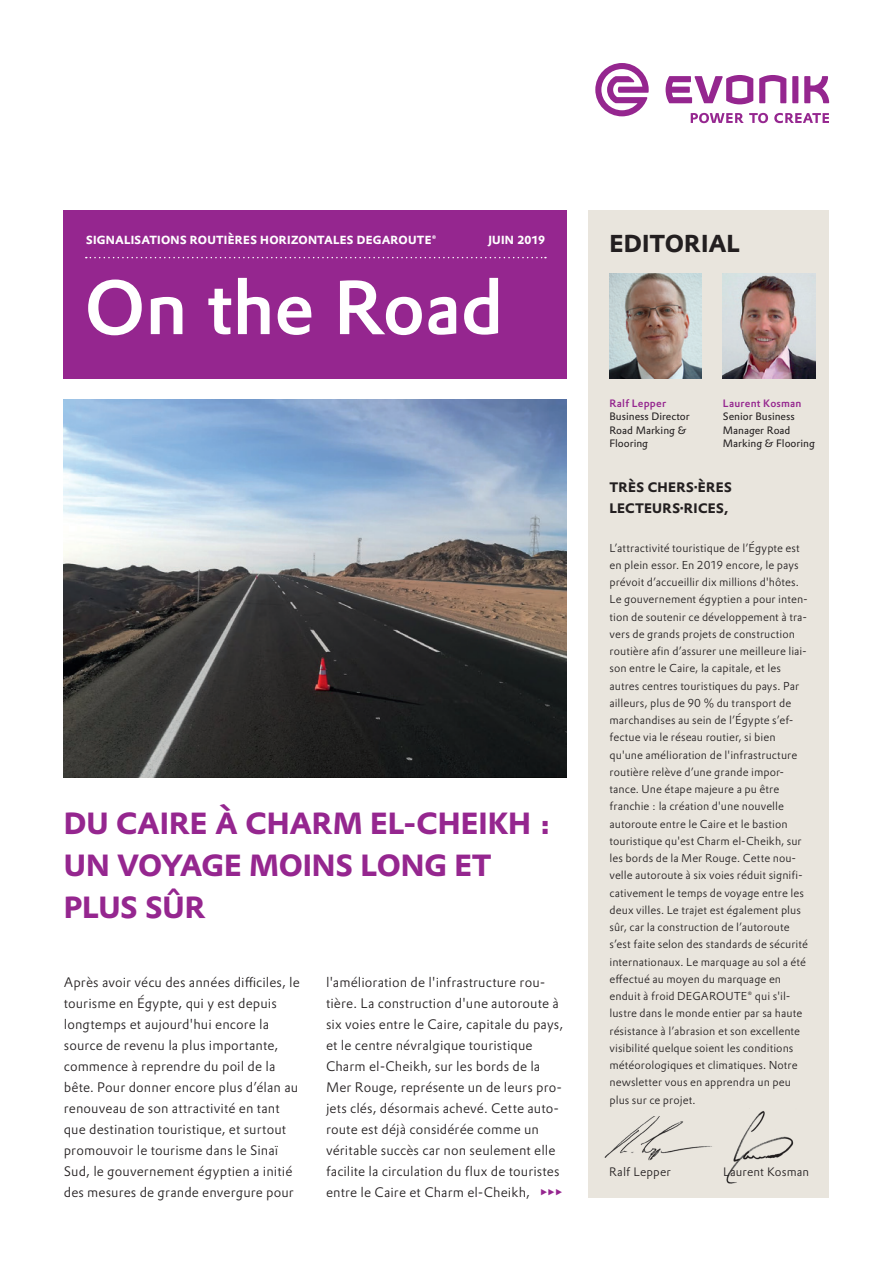
<style>
.page{position:relative;width:893px;height:1263px;background:#fff}
.page>*{position:absolute;margin:0;border:0;box-sizing:border-box;transform-origin:0 0}
.t1{font:500 75px "Evonik Prokyon";letter-spacing:-.01em;color:#fff}
.t2{font:700 30px/42px "Evonik Prokyon";color:#95268f}
.t3{font:700 24px "Evonik Prokyon";color:#231f20}
.t4{font:300 13.5px/21px "Evonik Prokyon";letter-spacing:.01em;color:#231f20}
.t5{font:700 13.5px/21px "Evonik Prokyon";letter-spacing:.02em;color:#231f20}
.t6{font:300 12px "Evonik Prokyon";letter-spacing:.015em;color:#231f20}
.t7{font:700 11.55px "Evonik Prokyon";letter-spacing:.02em;color:#fff}
.t8{font:300 11.25px/17.2px "Evonik Prokyon";letter-spacing:.005em;color:#231f20}
.t9{font:10.5px/13.5px "Evonik Prokyon";color:#231f20}
.t10{font:500 10.5px "Evonik Prokyon";letter-spacing:.02em;color:#95268f}
.s1{font-weight:400;color:#95268f}
</style>
<div class="page">
<svg style="left:804px;top:76px;width:25px;height:27px"></svg>
<svg style="left:759px;top:75px;width:27px;height:28px"></svg>
<div style="left:792px;top:76px;width:6px;height:27px;background:#95268f"></div>
<svg style="left:666px;top:75px;width:87px;height:29px"></svg>
<svg style="left:595px;top:63px;width:54px;height:53px"></svg>
<svg style="left:691px;top:113px;width:77px;height:10px"></svg>
<svg style="left:774px;top:113px;width:55px;height:10px"></svg>
<div style="left:64px;top:210px;width:503px;height:168px;background:#95268f"></div>
<svg style="left:86px;top:257px;width:460px;height:1px"></svg>
<div style="left:588px;top:210px;width:241px;height:987px;background:#e9e5dd"></div>
<img style="left:609px;top:273px;width:93px;height:105px">
<img style="left:604px;top:1116px;width:108px;height:45px">
<img style="left:64px;top:399px;width:503px;height:378px">
<img style="left:726px;top:1111px;width:68px;height:73px">
<img style="left:723px;top:273px;width:92px;height:105px">
<p class="t7" style="left:86px;top:231px;width:352px">SIGNALISATIONS ROUTIÈRES HORIZONTALES DEGAROUTE®</p>
<p class="t7" style="left:488px;top:231px;width:58px">JUIN 2019</p>
<h1 class="t1" style="left:84px;top:248px;width:421px">On the Road</h1>
<h2 class="t2" style="left:64px;top:799px;width:488px">DU CAIRE À CHARM EL-CHEIKH :<br>UN VOYAGE MOINS LONG ET<br>PLUS SÛR</h2>
<p class="t4" style="left:64px;top:971px;width:238px">Après avoir vécu des années difficiles, le tourisme en Égypte, qui y est depuis longtemps et aujourd'hui encore la source de revenu la plus importante, commence à reprendre du poil de la bête. Pour donner encore plus d’élan au renouveau de son attractivité en tant que destination touristique, et surtout promouvoir le tourisme dans le Sinaï Sud, le gouvernement égyptien a initié des mesures de grande envergure pour</p>
<p class="t4" style="left:326px;top:971px;width:239px">l'amélioration de l'infrastructure rou&shy;tière. La construction d'une autoroute à six voies entre le Caire, capitale du pays, et le centre névralgique touristique Charm el-Cheikh, sur les bords de la Mer Rouge, représente un de leurs pro&shy;jets clés, désormais achevé. Cette auto&shy;route est déjà considérée comme un véritable succès car non seulement elle facilite la circulation du flux de touristes entre le Caire et Charm el-Cheikh, <span class="s1">▸▸▸</span></p>
<h3 class="t3" style="left:609px;top:224px;width:132px">EDITORIAL</h3>
<p class="t10" style="left:609px;top:395px;width:58px">Ralf Lepper</p>
<p class="t9" style="left:609px;top:409px;width:82px">Business Director<br>Road Marking &amp;<br>Flooring</p>
<p class="t10" style="left:723px;top:395px;width:80px">Laurent Kosman</p>
<p class="t9" style="left:723px;top:409px;width:93px">Senior Business<br>Manager Road<br>Marking &amp; Flooring</p>
<p class="t5" style="left:609px;top:476px;width:124px">TRÈS CHERS·ÈRES<br>LECTEURS·RICES,</p>
<p class="t8" style="left:609px;top:538px;width:200px">L’attractivité touristique de l’Égypte est en plein essor. En 2019 encore, le pays prévoit d’accueillir dix millions d'hôtes.<br>Le gouvernement égyptien a pour inten&shy;tion de soutenir ce développement à tra&shy;vers de grands projets de construction routière afin d’assurer une meilleure liai&shy;son entre le Caire, la capitale, et les autres centres touristiques du pays. Par ailleurs, plus de 90 % du transport de marchandises au sein de l’Égypte s’ef&shy;fectue via le réseau routier, si bien qu'une amélioration de l'infrastructure routière relève d’une grande impor&shy;tance. Une étape majeure a pu être franchie : la création d'une nouvelle autoroute entre le Caire et le bastion touristique qu'est Charm el-Cheikh, sur les bords de la Mer Rouge. Cette nou&shy;velle autoroute à six voies réduit signifi&shy;cativement le temps de voyage entre les deux villes. Le trajet est également plus sûr, car la construction de l’autoroute s’est faite selon des standards de sécurité internationaux. Le marquage au sol a été effectué au moyen du marquage en enduit à froid DEGAROUTE® qui s'il&shy;lustre dans le monde entier par sa haute résistance à l’abrasion et son excellente visibilité quelque soient les conditions météorologiques et climatiques. Notre newsletter vous en apprendra un peu plus sur ce projet.</p>
<p class="t6" style="left:609px;top:1163px;width:63px">Ralf Lepper</p>
<p class="t6" style="left:723px;top:1163px;width:88px">Laurent Kosman</p>
</div>
